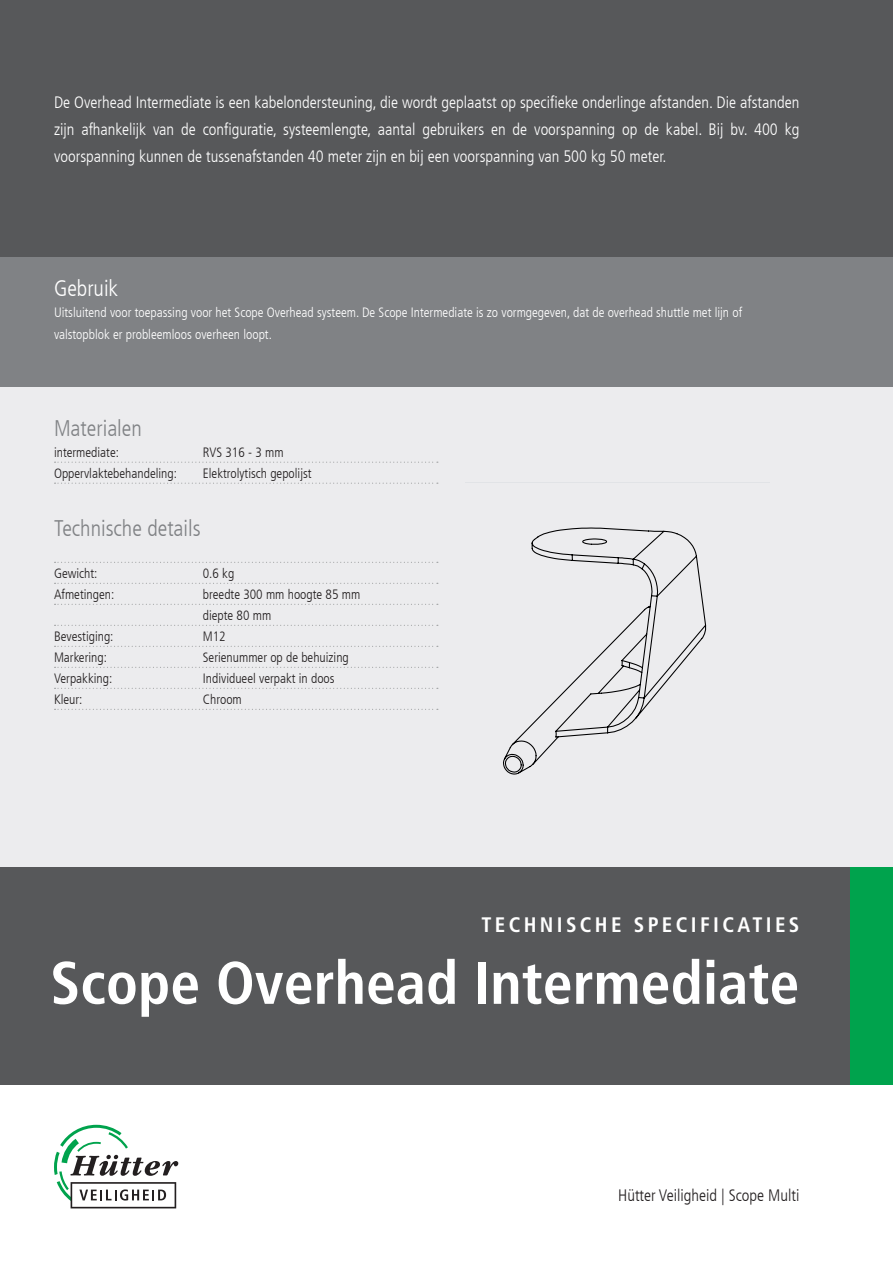
<style>
.page{position:relative;width:893px;height:1263px;background:#fff}
.page>*{position:absolute;margin:0;border:0;box-sizing:border-box;transform-origin:0 0}
.t1{font:700 condensed 60px "Frutiger";color:#fff}
.t2{font:300 condensed 22.5px "Frutiger LT";color:#808285}
.t3{font:300 condensed 22.5px "Frutiger LT";color:#fff}
.t4{font:700 condensed 21px "Frutiger";letter-spacing:.16em;color:#fff}
.t5{font:300 condensed 16.5px/27px "Frutiger LT";color:#fff;text-align:justify}
.t6{font:300 condensed 16.5px "Frutiger LT";color:#231f20}
.t7{font:300 condensed 13.5px/21px "Frutiger LT";color:#231f20}
.t8{font:300 condensed 13.5px/21.6px "Frutiger LT";color:#fff}
</style>
<div class="page">
<div style="left:0;top:257px;width:893px;height:610px;background:#ececee"></div>
<svg style="left:54px;top:1125px;width:124px;height:83px"></svg>
<div style="left:0;top:867px;width:893px;height:218px;background:#57585a"></div>
<div style="left:850px;top:867px;width:43px;height:218px;background:#00a34d"></div>
<div style="left:0;top:109px;width:893px;height:278px;background:#808285"></div>
<div style="left:0;top:0;width:893px;height:257px;background:#57585a"></div>
<svg style="left:55px;top:462px;width:383px;height:1px"></svg>
<svg style="left:55px;top:483px;width:383px;height:1px"></svg>
<svg style="left:55px;top:562px;width:383px;height:1px"></svg>
<svg style="left:55px;top:583px;width:383px;height:1px"></svg>
<svg style="left:55px;top:604px;width:383px;height:1px"></svg>
<svg style="left:55px;top:625px;width:383px;height:1px"></svg>
<svg style="left:55px;top:646px;width:383px;height:1px"></svg>
<svg style="left:55px;top:667px;width:383px;height:1px"></svg>
<svg style="left:55px;top:688px;width:383px;height:1px"></svg>
<svg style="left:55px;top:709px;width:383px;height:1px"></svg>
<hr style="left:466px;top:1262px;width:304px;height:1px;background:#b7c0ca">
<hr style="left:466px;top:483px;width:1px;height:317px;background:#b7c0ca">
<hr style="left:466px;top:483px;width:304px;height:1px;background:#b7c0ca">
<hr style="left:892px;top:483px;width:1px;height:317px;background:#b7c0ca">
<svg style="left:503px;top:527px;width:204px;height:248px"></svg>
<p class="t5" style="left:54px;top:89px;width:747px">De Overhead Intermediate is een kabelondersteuning, die wordt geplaatst op specifieke onderlinge afstanden. Die afstanden zijn afhankelijk van de configuratie, systeemlengte, aantal gebruikers en de voorspanning op de kabel. Bij bv. 400 kg voorspanning kunnen de tussenafstanden 40 meter zijn en bij een voorspanning van 500 kg 50 meter.</p>
<h2 class="t3" style="left:54px;top:275px;width:66px">Gebruik</h2>
<p class="t8" style="left:54px;top:302px;width:690px">Uitsluitend voor toepassing voor het Scope Overhead systeem. De Scope Intermediate is zo vormgegeven, dat de overhead shuttle met lijn of valstopblok er probleemloos overheen loopt.</p>
<h2 class="t2" style="left:54px;top:415px;width:89px">Materialen</h2>
<p class="t7" style="left:54px;top:442px;width:67px">intermediate:</p>
<p class="t7" style="left:203px;top:442px;width:82px">RVS 316 - 3 mm</p>
<p class="t7" style="left:54px;top:463px;width:125px">Oppervlaktebehandeling:</p>
<p class="t7" style="left:203px;top:463px;width:110px">Elektrolytisch gepolijst</p>
<h2 class="t2" style="left:54px;top:515px;width:148px">Technische details</h2>
<p class="t7" style="left:54px;top:563px;width:45px">Gewicht:</p>
<p class="t7" style="left:203px;top:563px;width:33px">0.6 kg</p>
<p class="t7" style="left:54px;top:584px;width:62px">Afmetingen:</p>
<p class="t7" style="left:203px;top:584px;width:159px">breedte 300 mm hoogte 85 mm diepte 80 mm</p>
<p class="t7" style="left:54px;top:626px;width:61px">Bevestiging:</p>
<p class="t7" style="left:203px;top:626px;width:24px">M12</p>
<p class="t7" style="left:54px;top:647px;width:54px">Markering:</p>
<p class="t7" style="left:203px;top:647px;width:148px">Serienummer op de behuizing</p>
<p class="t7" style="left:54px;top:668px;width:60px">Verpakking:</p>
<p class="t7" style="left:203px;top:668px;width:133px">Individueel verpakt in doos</p>
<p class="t7" style="left:54px;top:689px;width:30px">Kleur:</p>
<p class="t7" style="left:203px;top:689px;width:41px">Chroom</p>
<p class="t4" style="left:481px;top:912px;width:320px">TECHNISCHE SPECIFICATIES</p>
<h1 class="t1" style="left:50px;top:947px;width:751px">Scope Overhead Intermediate</h1>
<p class="t6" style="left:618px;top:1186px;width:183px">Hütter Veiligheid | Scope Multi</p>
</div>
